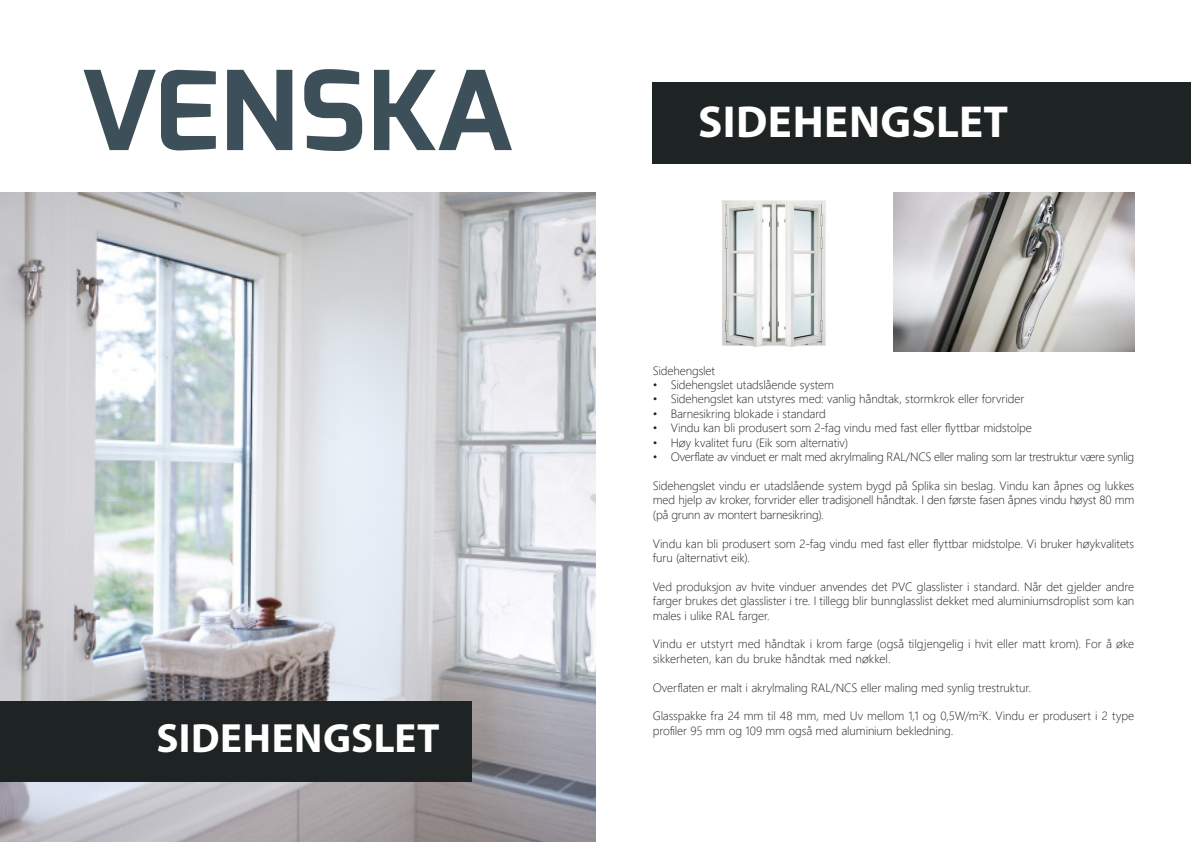
<style>
.page{position:relative;width:1191px;height:842px;background:#fff}
.page>*{position:absolute;margin:0;border:0;box-sizing:border-box;transform-origin:0 0}
.t1{font:700 45px "Myriad Pro";letter-spacing:.01em;color:#fff}
.t2{font:700 41px "Myriad Pro";letter-spacing:.01em;color:#fff}
.t3{font:300 12px/14.4px "Segoe UI";letter-spacing:-.01em;color:#231f20}
.t4{font:300 12px "Segoe UI";letter-spacing:-.03em;color:#231f20}
</style>
<div class="page">
<svg style="left:84px;top:70px;width:132px;height:81px"></svg>
<svg style="left:227px;top:70px;width:65px;height:80px"></svg>
<svg style="left:304px;top:69px;width:58px;height:82px"></svg>
<svg style="left:374px;top:70px;width:138px;height:80px"></svg>
<div style="left:652px;top:83px;width:539px;height:81px;background:#1e2324"></div>
<img style="left:722px;top:193px;width:412px;height:158px">
<img style="left:0;top:193px;width:595px;height:649px">
<div style="left:0;top:701px;width:471px;height:80px;background:#1e2324"></div>
<p class="t2" style="left:156px;top:711px;width:285px">SIDEHENGSLET</p>
<p class="t1" style="left:698px;top:92px;width:312px">SIDEHENGSLET</p>
<p class="t3" style="left:652px;top:362px;width:64px">Sidehengslet</p>
<p class="t3" style="left:652px;top:376px;width:183px">• Sidehengslet utadslående system</p>
<p class="t3" style="left:652px;top:391px;width:373px">• Sidehengslet kan utstyres med: vanlig håndtak, stormkrok eller forvrider</p>
<p class="t3" style="left:652px;top:405px;width:175px">• Barnesikring blokade i standard</p>
<p class="t3" style="left:652px;top:420px;width:381px">• Vindu kan bli produsert som 2-fag vindu med fast eller flyttbar midstolpe</p>
<p class="t3" style="left:652px;top:434px;width:197px">• Høy kvalitet furu (Eik som alternativ)</p>
<p class="t4" style="left:652px;top:445px;width:483px">• Overflate av vinduet er malt med akrylmaling RAL/NCS eller maling som lar trestruktur være synlig</p>
<p class="t3" style="left:652px;top:477px;width:483px;text-align:justify">Sidehengslet vindu er utadslående system bygd på Splika sin beslag. Vindu kan åpnes og lukkes med hjelp av kroker, forvrider eller tradisjonell håndtak. I den første fasen åpnes vindu høyst 80 mm (på grunn av montert barnesikring).</p>
<p class="t3" style="left:652px;top:535px;width:483px">Vindu kan bli produsert som 2-fag vindu med fast eller flyttbar midstolpe. Vi bruker høykvalitets furu (alternativt eik).</p>
<p class="t3" style="left:652px;top:578px;width:483px;text-align:justify">Ved produksjon av hvite vinduer anvendes det PVC glasslister i standard. Når det gjelder andre farger brukes det glasslister i tre. I tillegg blir bunnglasslist dekket med aluminiumsdroplist som kan males i ulike RAL farger.</p>
<p class="t3" style="left:652px;top:636px;width:483px">Vindu er utstyrt med håndtak i krom farge (også tilgjengelig i hvit eller matt krom). For å øke sikkerheten, kan du bruke håndtak med nøkkel.</p>
<p class="t3" style="left:652px;top:679px;width:380px">Overflaten er malt i akrylmaling RAL/NCS eller maling med synlig trestruktur.</p>
<p class="t3" style="left:652px;top:708px;width:483px">Glasspakke fra 24 mm til 48 mm, med Uv mellom 1,1 og 0,5W/m<sup>2</sup>K. Vindu er produsert i 2 type profiler 95 mm og 109 mm også med aluminium bekledning.</p>
</div>
